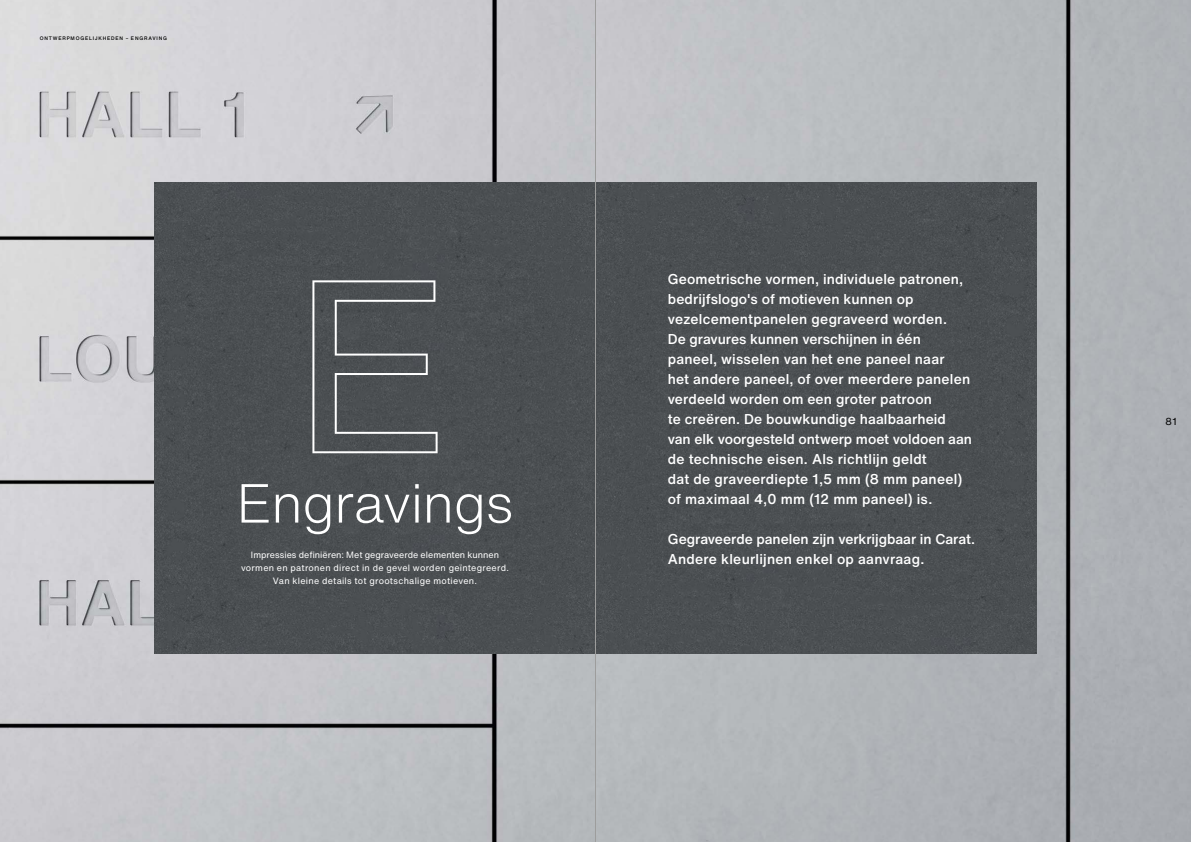
<style>
.page{position:relative;width:1191px;height:842px;background:#fff}
.page>*{position:absolute;margin:0;border:0;box-sizing:border-box;transform-origin:0 0}
.t1{font:300 54px "Helvetica Now Text";letter-spacing:-.015em;color:#fff}
.t2{font:500 14px/20px "Helvetica Now Text";letter-spacing:.01em;color:#fff}
.t3{font:10px "Helvetica Now Text";color:#000}
.t4{font:9px/13px "Helvetica Now Text";letter-spacing:.025em;color:#fff;text-align:center}
.t5{font:500 5px "Helvetica Now Text";letter-spacing:.16em;color:#000}
</style>
<div class="page">
<img style="left:0;top:0;width:1191px;height:842px">
<div style="left:154px;top:183px;width:882px;height:470px;background:#4b4f52"></div>
<svg style="left:312px;top:280px;width:125px;height:173px;background:#595d60"></svg>
<hr style="left:595px;top:0;width:1px;height:842px;background:#9d9d9c">
<p class="t5" style="left:40px;top:35px;width:129px">ONTWERPMOGELIJKHEDEN – ENGRAVING</p>
<h1 class="t1" style="left:236px;top:466px;width:279px">Engravings</h1>
<p class="t4" style="left:241px;top:548px;width:269px">Impressies definiëren: Met gegraveerde elementen kunnen vormen en patronen direct in de gevel worden geïntegreerd.<br>Van kleine details tot grootschalige motieven.</p>
<p class="t2" style="left:668px;top:269px;width:306px">Geometrische vormen, individuele patronen, bedrijfslogo's of motieven kunnen op vezelcementpanelen gegraveerd worden.<br>De gravures kunnen verschijnen in één paneel, wisselen van het ene paneel naar<br>het andere paneel, of over meerdere panelen verdeeld worden om een groter patroon<br>te creëren. De bouwkundige haalbaarheid van elk voorgesteld ontwerp moet voldoen aan de technische eisen. Als richtlijn geldt<br>dat de graveerdiepte 1,5 mm (8 mm paneel) of maximaal 4,0 mm (12 mm paneel) is.</p>
<p class="t2" style="left:668px;top:529px;width:309px">Gegraveerde panelen zijn verkrijgbaar in Carat.<br>Andere kleurlijnen enkel op aanvraag.</p>
<p class="t3" style="left:1165px;top:415px;width:13px">81</p>
</div>
